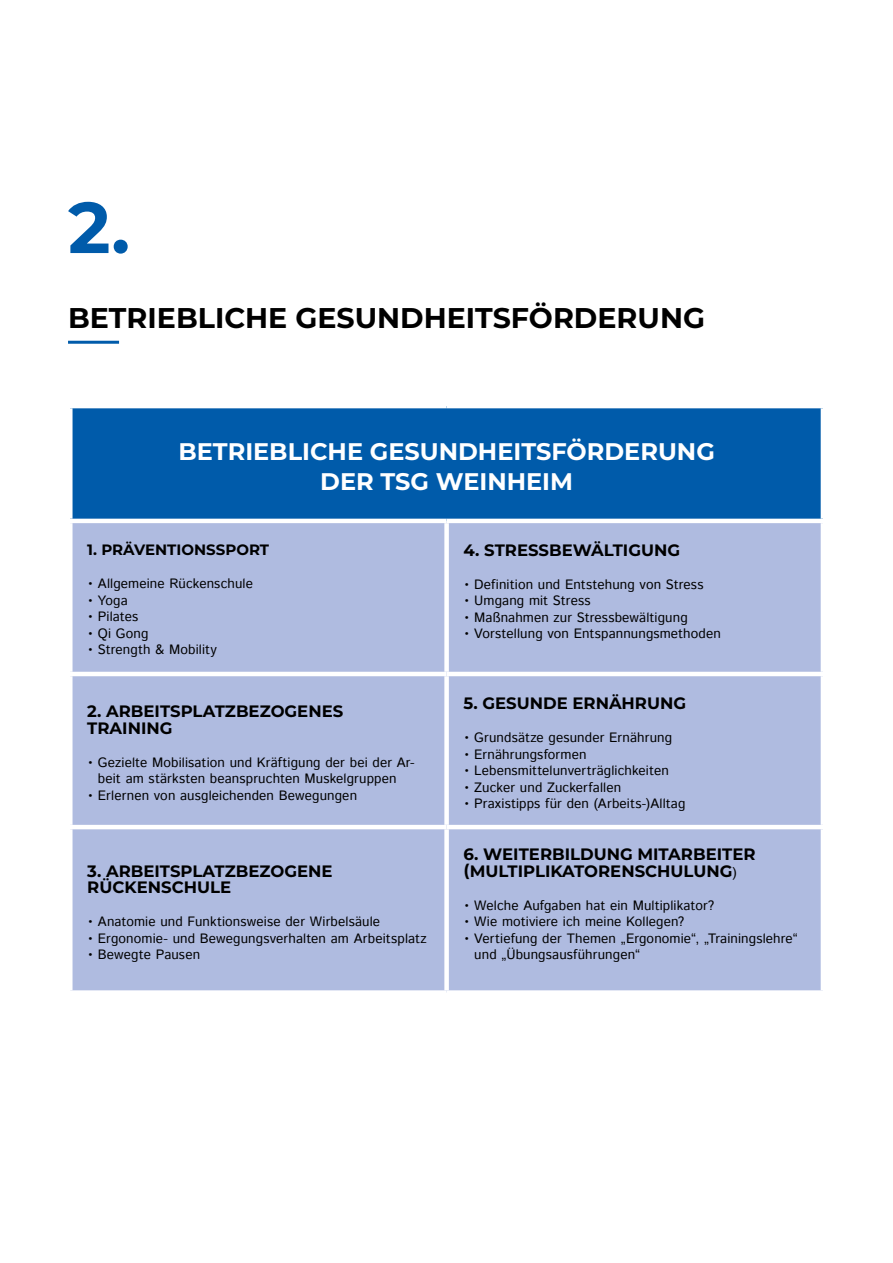
<style>
.page{position:relative;width:893px;height:1263px;background:#fff}
.page>*{position:absolute;margin:0;border:0;box-sizing:border-box;transform-origin:0 0}
.t1{font:700 72px "Montserrat";color:#005baa}
.t2{font:700 28.5px "Montserrat";color:#000}
.t3{font:700 24px/30px "Montserrat";color:#fff;text-align:center}
.t4{font:700 16.5px/16.5px "Montserrat";color:#000}
.t5{font:700 15px "Montserrat";color:#000}
.t6{font:13.5px/16.5px "Istok";letter-spacing:.01em;color:#000;text-align:center}
.s1{font-family:"Istok";font-weight:400;font-size:13.5px}
</style>
<div class="page">
<hr style="left:68px;top:341px;width:51px;height:3px;background:#005baa">
<div style="left:70px;top:406px;width:753px;height:115px;background:#005baa"></div>
<div style="left:73px;top:523px;width:748px;height:467px;background:#afbbe0"></div>
<hr style="left:68px;top:404px;width:379px;height:4px;background:#fff">
<div style="left:68px;top:408px;width:5px;height:111px;background:#fff"></div>
<hr style="left:447px;top:404px;width:378px;height:4px;background:#fff">
<hr style="left:821px;top:408px;width:4px;height:111px;background:#fff">
<hr style="left:68px;top:519px;width:379px;height:4px;background:#fff">
<hr style="left:447px;top:519px;width:378px;height:4px;background:#fff">
<div style="left:444px;top:523px;width:5px;height:149px;background:#fff"></div>
<hr style="left:68px;top:672px;width:379px;height:4px;background:#fff">
<hr style="left:447px;top:672px;width:378px;height:4px;background:#fff">
<div style="left:444px;top:676px;width:5px;height:149px;background:#fff"></div>
<hr style="left:68px;top:825px;width:379px;height:4px;background:#fff">
<hr style="left:447px;top:825px;width:378px;height:4px;background:#fff">
<div style="left:444px;top:829px;width:5px;height:161px;background:#fff"></div>
<h1 class="t1" style="left:68px;top:188px;width:64px">2.</h1>
<h2 class="t2" style="left:68px;top:302px;width:638px">BETRIEBLICHE GESUNDHEITSFÖRDERUNG</h2>
<h3 class="t3" style="left:178px;top:436px;width:538px">BETRIEBLICHE GESUNDHEITSFÖRDERUNG<br>DER TSG WEINHEIM</h3>
<p class="t5" style="left:87px;top:542px;width:183px">1. PRÄVENTIONSSPORT</p>
<p class="t6" style="left:87px;top:576px;width:167px">• Allgemeine Rückenschule</p>
<p class="t6" style="left:87px;top:593px;width:42px">• Yoga</p>
<p class="t6" style="left:87px;top:609px;width:53px">• Pilates</p>
<p class="t6" style="left:87px;top:626px;width:63px">• Qi Gong</p>
<p class="t6" style="left:87px;top:642px;width:131px">• Strength &amp; Mobility</p>
<p class="t4" style="left:87px;top:703px;width:258px">2. ARBEITSPLATZBEZOGENES<br>TRAINING</p>
<p class="t6" style="left:87px;top:755px;width:329px">• Gezielte Mobilisation und Kräftigung der bei der Ar&shy;beit am stärksten beanspruchten Muskelgruppen</p>
<p class="t6" style="left:87px;top:788px;width:271px">• Erlernen von ausgleichenden Bewegungen</p>
<p class="t4" style="left:87px;top:862px;width:247px">3. ARBEITSPLATZBEZOGENE<br>RÜCKENSCHULE</p>
<p class="t6" style="left:87px;top:914px;width:294px">• Anatomie und Funktionsweise der Wirbelsäule</p>
<p class="t6" style="left:87px;top:930px;width:341px">• Ergonomie- und Bewegungsverhalten am Arbeitsplatz</p>
<p class="t6" style="left:87px;top:947px;width:114px">• Bewegte Pausen</p>
<p class="t4" style="left:464px;top:542px;width:218px">4. STRESSBEWÄLTIGUNG</p>
<p class="t6" style="left:464px;top:577px;width:241px">• Definition und Entstehung von Stress</p>
<p class="t6" style="left:464px;top:593px;width:129px">• Umgang mit Stress</p>
<p class="t6" style="left:464px;top:610px;width:226px">• Maßnahmen zur Stressbewältigung</p>
<p class="t6" style="left:464px;top:626px;width:259px">• Vorstellung von Entspannungsmethoden</p>
<p class="t4" style="left:464px;top:695px;width:224px">5. GESUNDE ERNÄHRUNG</p>
<p class="t6" style="left:464px;top:730px;width:210px">• Grundsätze gesunder Ernährung</p>
<p class="t6" style="left:464px;top:746px;width:124px">• Ernährungsformen</p>
<p class="t6" style="left:464px;top:763px;width:207px">• Lebensmittelunverträglichkeiten</p>
<p class="t6" style="left:464px;top:779px;width:159px">• Zucker und Zuckerfallen</p>
<p class="t6" style="left:464px;top:796px;width:223px">• Praxistipps für den (Arbeits-)Alltag</p>
<p class="t4" style="left:464px;top:846px;width:293px">6. WEITERBILDUNG MITARBEITER (MULTIPLIKATORENSCHULUNG<span class="s1">)</span></p>
<p class="t6" style="left:464px;top:897px;width:252px">• Welche Aufgaben hat ein Multiplikator?</p>
<p class="t6" style="left:464px;top:914px;width:223px">• Wie motiviere ich meine Kollegen?</p>
<p class="t6" style="left:474px;top:930px;width:325px;text-align:left;text-indent:-11px">• Vertiefung der Themen „Ergonomie“, „Trainingslehre“ und „Übungsausführungen“</p>
</div>
